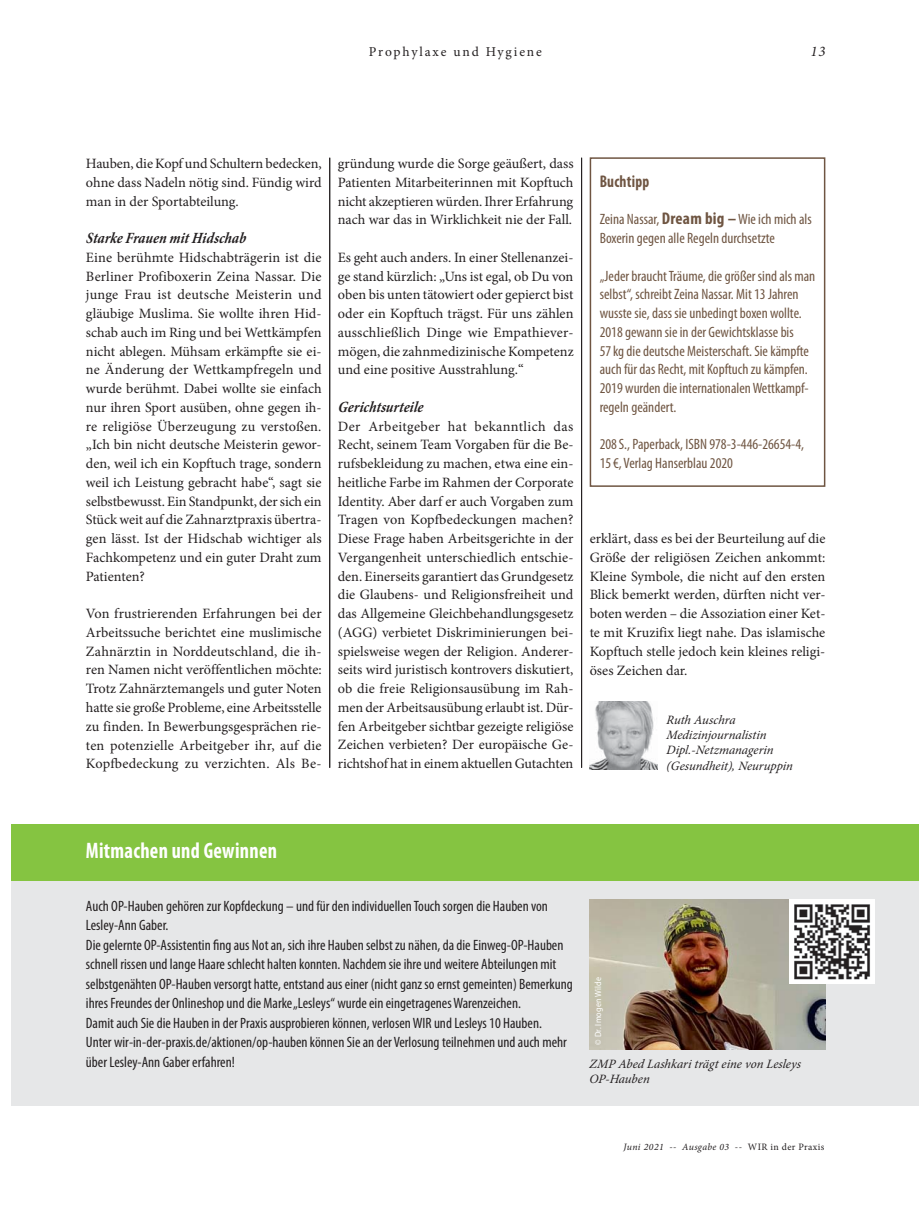
<style>
.page{position:relative;width:919px;height:1212px;background:#fff}
.page>*{position:absolute;margin:0;border:0;box-sizing:border-box;transform-origin:0 0}
.t1{font:700 condensed 22.5px "Myriad Pro";letter-spacing:.015em;color:#fff;scale:.9 1}
.t2{font:700 condensed 16.95px "Myriad Pro";letter-spacing:.015em;color:#6f5542;scale:.9 1}
.t3{font:italic 700 15.6px "Minion Pro";letter-spacing:.01em;color:#231f20;scale:.87 1}
.t4{font:condensed 15px/19.5px "Myriad Pro";color:#231f20}
.t5{font:condensed 15px/18.8px "Myriad Pro";color:#6f5542}
.t6{font:italic 14.7px "Minion Pro";color:#231f20}
.t7{font:14.25px/18.8px "Minion Pro";color:#231f20;text-align:justify}
.t8{font:13.5px "Minion Pro";letter-spacing:.14em;color:#231f20}
.t9{font:italic 12.75px/15.3px "Minion Pro";letter-spacing:-.005em;color:#231f20}
.t10{font:italic 9.75px "Minion Pro";letter-spacing:.035em;color:#231f20}
.t11{font:9px "Myriad Pro";letter-spacing:.015em;color:#fff;scale:.9 1}
.s1{font-weight:700;font-size:16.95px}
.s2{font-style:normal}
</style>
<div class="page">
<hr style="left:329px;top:158px;width:1px;height:610px;background:#231f20">
<hr style="left:581px;top:158px;width:1px;height:610px;background:#231f20">
<div style="left:589px;top:157px;width:236px;height:330px;border:2px solid #6f5542"></div>
<img style="left:589px;top:702px;width:68px;height:68px">
<div style="left:11px;top:881px;width:907px;height:225px;background:#e6e7e8"></div>
<img style="left:589px;top:899px;width:236px;height:150px">
<div style="left:11px;top:824px;width:907px;height:57px;background:#85c441"></div>
<img style="left:789px;top:899px;width:85px;height:84px">
<p class="t8" style="left:369px;top:46px;width:174px">Prophylaxe und Hygiene</p>
<p class="t6" style="left:810px;top:45px;width:16px">13</p>
<p class="t7" style="left:86px;top:155px;width:237px">Hauben, die Kopf und Schultern bedecken, ohne dass Nadeln nötig sind. Fündig wird man in der Sportabteilung.</p>
<p class="t3" style="left:86px;top:229px;width:187px">Starke Frauen mit Hidschab</p>
<p class="t7" style="left:86px;top:249px;width:237px">Eine berühmte Hidschabträgerin ist die Berliner Profiboxerin Zeina Nassar. Die junge Frau ist deutsche Meisterin und gläubige Muslima. Sie wollte ihren Hid&shy;schab auch im Ring und bei Wettkämpfen nicht ablegen. Mühsam erkämpfte sie ei&shy;ne Änderung der Wettkampfregeln und wurde berühmt. Dabei wollte sie einfach nur ihren Sport ausüben, ohne gegen ih&shy;re religiöse Überzeugung zu verstoßen. „Ich bin nicht deutsche Meisterin gewor&shy;den, weil ich ein Kopftuch trage, sondern weil ich Leistung gebracht habe“, sagt sie selbstbewusst. Ein Standpunkt, der sich ein Stück weit auf die Zahnarztpraxis übertra&shy;gen lässt. Ist der Hidschab wichtiger als Fachkompetenz und ein guter Draht zum Patienten?</p>
<p class="t7" style="left:86px;top:605px;width:237px">Von frustrierenden Erfahrungen bei der Arbeitssuche berichtet eine muslimische Zahnärztin in Norddeutschland, die ih&shy;ren Namen nicht veröffentlichen möchte:<br>Trotz Zahnärztemangels und guter Noten hatte sie große Probleme, eine Arbeitsstelle zu finden. In Bewerbungsgesprächen rie&shy;ten potenzielle Arbeitgeber ihr, auf die Kopfbedeckung zu verzichten. Als Be-</p>
<p class="t7" style="left:338px;top:155px;width:237px">gründung wurde die Sorge geäußert, dass Patienten Mitarbeiterinnen mit Kopftuch nicht akzeptieren würden. Ihrer Erfahrung nach war das in Wirklichkeit nie der Fall.</p>
<p class="t7" style="left:338px;top:249px;width:237px">Es geht auch anders. In einer Stellenanzei&shy;ge stand kürzlich: „Uns ist egal, ob Du von oben bis unten tätowiert oder gepierct bist oder ein Kopftuch trägst. Für uns zählen ausschließlich Dinge wie Empathiever&shy;mögen, die zahnmedizinische Kompetenz und eine positive Ausstrahlung.“</p>
<p class="t3" style="left:338px;top:397px;width:101px">Gerichtsurteile</p>
<p class="t7" style="left:338px;top:418px;width:237px">Der Arbeitgeber hat bekanntlich das Recht, seinem Team Vorgaben für die Be&shy;rufsbekleidung zu machen, etwa eine ein&shy;heitliche Farbe im Rahmen der Corporate Identity. Aber darf er auch Vorgaben zum Tragen von Kopfbedeckungen machen?<br>Diese Frage haben Arbeitsgerichte in der Vergangenheit unterschiedlich entschie&shy;den. Einerseits garantiert das Grundgesetz die Glaubens- und Religionsfreiheit und das Allgemeine Gleichbehandlungsgesetz (AGG) verbietet Diskriminierungen bei&shy;spielsweise wegen der Religion. Anderer&shy;seits wird juristisch kontrovers diskutiert, ob die freie Religionsausübung im Rah&shy;men der Arbeitsausübung erlaubt ist. Dür&shy;fen Arbeitgeber sichtbar gezeigte religiöse Zeichen verbieten? Der europäische Ge&shy;richtshof hat in einem aktuellen Gutachten</p>
<p class="t2" style="left:599px;top:175px;width:57px">Buchtipp</p>
<p class="t5" style="left:599px;top:211px;width:213px">Zeina Nassar, <span class="s1">Dream big –</span> Wie ich mich als<br>Boxerin gegen alle Regeln durchsetzte</p>
<p class="t5" style="left:599px;top:268px;width:217px">„Jeder braucht Träume, die größer sind als man selbst“, schreibt Zeina Nassar. Mit 13 Jahren wusste sie, dass sie unbedingt boxen wollte.<br>2018 gewann sie in der Gewichtsklasse bis<br>57 kg die deutsche Meisterschaft. Sie kämpfte auch für das Recht, mit Kopftuch zu kämpfen.<br>2019 wurden die internationalen Wettkampf&shy;regeln geändert.</p>
<p class="t5" style="left:599px;top:436px;width:206px">208 S., Paperback, ISBN 978-3-446-26654-4,<br>15 €, Verlag Hanserblau 2020</p>
<p class="t7" style="left:589px;top:530px;width:237px">erklärt, dass es bei der Beurteilung auf die Größe der religiösen Zeichen ankommt:<br>Kleine Symbole, die nicht auf den ersten Blick bemerkt werden, dürften nicht ver&shy;boten werden – die Assoziation einer Ket&shy;te mit Kruzifix liegt nahe. Das islamische Kopftuch stelle jedoch kein kleines religi&shy;öses Zeichen dar.</p>
<p class="t9" style="left:666px;top:713px;width:129px">Ruth Auschra<br>Medizinjournalistin<br>Dipl.-Netzmanagerin (Gesundheit), Neuruppin</p>
<h1 class="t1" style="left:86px;top:842px;width:214px">Mitmachen und Gewinnen</h1>
<p class="t4" style="left:86px;top:897px;width:488px">Auch OP-Hauben gehören zur Kopfdeckung – und für den individuellen Touch sorgen die Hauben von Lesley-Ann Gaber.<br>Die gelernte OP-Assistentin fing aus Not an, sich ihre Hauben selbst zu nähen, da die Einweg-OP-Hauben schnell rissen und lange Haare schlecht halten konnten. Nachdem sie ihre und weitere Abteilungen mit selbstgenähten OP-Hauben versorgt hatte, entstand aus einer (nicht ganz so ernst gemeinten) Bemerkung ihres Freundes der Onlineshop und die Marke „Lesleys“ wurde ein eingetragenes Warenzeichen.<br>Damit auch Sie die Hauben in der Praxis ausprobieren können, verlosen WIR und Lesleys 10 Hauben.<br>Unter wir-in-der-praxis.de/aktionen/op-hauben können Sie an der Verlosung teilnehmen und auch mehr über Lesley-Ann Gaber erfahren!</p>
<p class="t11" style="left:594px;top:1044px;width:76px;rotate:-90deg">© Dr. Imogen Wilde</p>
<p class="t9" style="left:589px;top:1057px;width:214px">ZMP Abed Lashkari trägt eine von Lesleys<br>OP-Hauben</p>
<p class="t10" style="left:623px;top:1143px;width:202px">Juni 2021 -- Ausgabe 03 -- <span class="s2">WIR in der Praxis</span></p>
</div>
